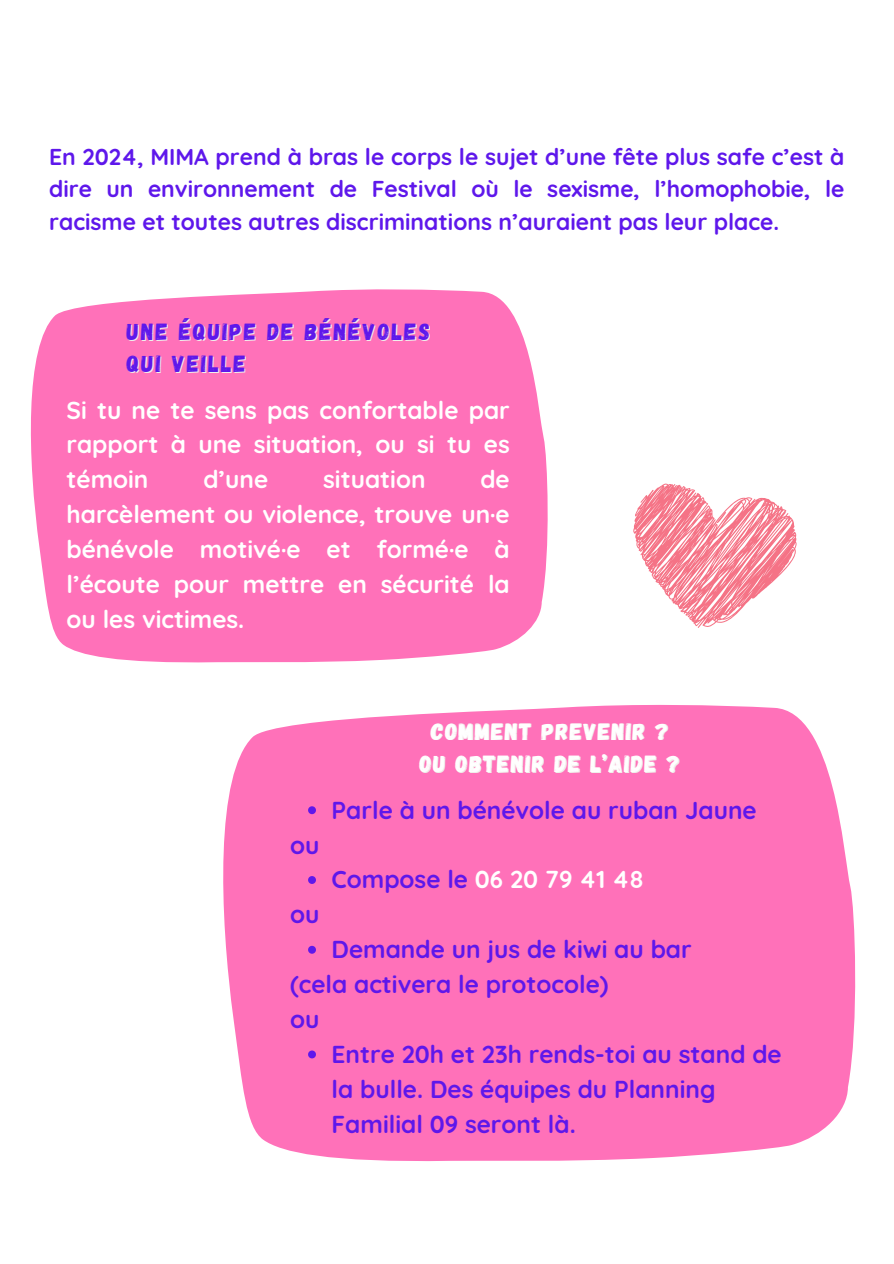
<style>
.page{position:relative;width:894px;height:1264px;background:#fff}
.page>*{position:absolute;margin:0;border:0;box-sizing:border-box;transform-origin:0 0}
.t1{font:700 24.45px/34.8px "Quicksand";color:#fff;text-align:justify}
.t2{font:700 24.45px/34.8px "Quicksand";color:#5e17eb}
.t3{font:23.4px "Gagalin";letter-spacing:.065em;color:#fff}
.t4{font:23.4px "Gagalin";letter-spacing:.09em;color:#5e17eb}
.t5{font:700 22.95px/32.7px "Quicksand";color:#5e17eb;text-align:justify}
.s1{color:#5e17eb}
</style>
<div class="page">
<svg style="left:30px;top:289px;width:518px;height:374px;background:#ff7bbd"></svg>
<svg style="left:633px;top:483px;width:164px;height:145px"></svg>
<svg style="left:223px;top:704px;width:633px;height:458px;background:#ff7bbd"></svg>
<svg style="left:308px;top:806px;width:8px;height:8px"></svg>
<svg style="left:308px;top:876px;width:8px;height:8px"></svg>
<svg style="left:308px;top:945px;width:8px;height:8px"></svg>
<svg style="left:308px;top:1050px;width:8px;height:8px"></svg>
<h2 class="t5" style="left:49px;top:140px;width:796px">En 2024, MIMA prend à bras le corps le sujet d’une fête plus safe c’est à dire un environnement de Festival où le sexisme, l’homophobie, le racisme et toutes autres discriminations n’auraient pas leur place.</h2>
<p class="t4" style="left:127px;top:316px;width:304px">UNE ÉQUIPE DE BÉNÉVOLES</p>
<h1 class="t4" style="left:127px;top:349px;width:121px">QUI VEILLE</h1>
<h2 class="t1" style="left:66px;top:392px;width:444px">Si tu ne te sens pas confortable par rapport à une situation, ou si tu es témoin</h2>
<h2 class="t1" style="left:66px;top:462px;width:444px;text-indent:414px">de harcèlement ou violence, trouve un·e bénévole motivé·e et formé·e à l’écoute pour mettre en sécurité la ou les victimes.</h2>
<h2 class="t1" style="left:203px;top:462px;width:66px">d’une</h2>
<h2 class="t1" style="left:323px;top:462px;width:104px">situation</h2>
<h1 class="t2" style="left:290px;top:827px;width:31px">ou</h1>
<p class="t2" style="left:290px;top:896px;width:31px">ou</p>
<h2 class="t3" style="left:430px;top:716px;width:239px">COMMENT PREVENIR ?</h2>
<p class="t3" style="left:419px;top:748px;width:261px">OU OBTENIR DE L’AIDE ?</p>
<p class="t2" style="left:331px;top:792px;width:426px">Parle à un bénévole au ruban Jaune</p>
<h1 class="t1" style="left:331px;top:861px;width:314px"><span class="s1">Compose le</span> 06 20 79 41 48</h1>
<p class="t2" style="left:331px;top:931px;width:361px">Demande un jus de kiwi au bar</p>
<h2 class="t2" style="left:290px;top:966px;width:320px">(cela activera le protocole) ou</h2>
<p class="t2" style="left:331px;top:1036px;width:451px">Entre 20h et 23h rends-toi au stand de la bulle. Des équipes du Planning<br>Familial 09 seront là.</p>
</div>
